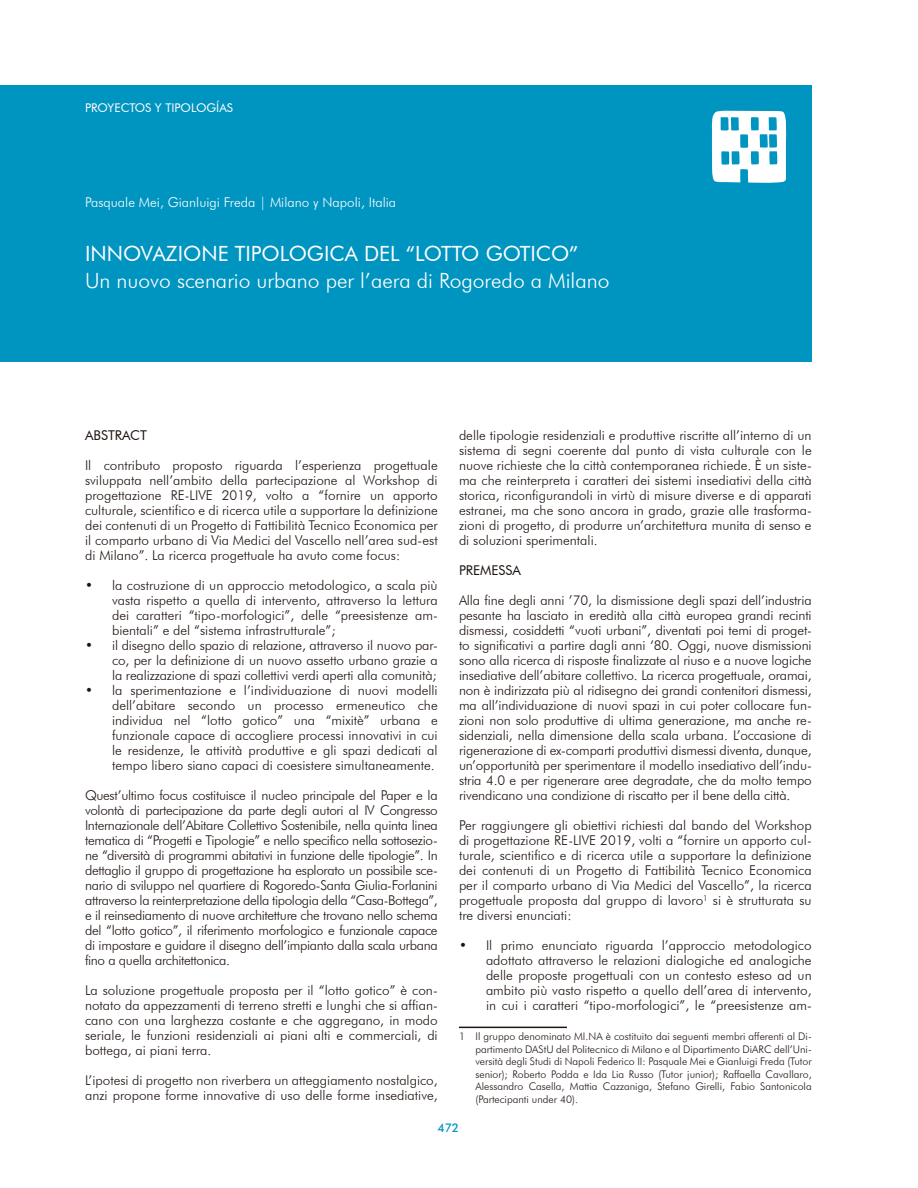
<style>
.page{position:relative;width:918px;height:1188px;background:#fff}
.page>*{position:absolute;margin:0;border:0;box-sizing:border-box;transform-origin:0 0}
.parrafo{font:300 21px/27px "Futura BT";color:#fff}
.parrafo-2{font:300 13.5px/15px "Futura BT";color:#1f1410;text-align:justify}
.parrafo-3{font:300 13.5px "Futura BT";color:#fff}
.parrafo-4{font:13.5px "Futura BT";color:#1f1410}
.parrafo-5{font:12px "Futura BT";color:#fff}
.t1{font:500 12px "Futura BT";color:#0095c1}
.pie{font:300 10.5px/12.6px "Futura BT";color:#1f1410;text-align:justify}
.s1{font-weight:400}
</style>
<div class="page">
<div style="left:0;top:85px;width:812px;height:276px;background:#0095c1"></div>
<svg style="left:711px;top:111px;width:76px;height:72px"></svg>
<hr style="left:459px;top:1027px;width:108px;height:1px;background:#1f1410">
<p class="parrafo-5" style="left:85px;top:101px;width:150px">PROYECTOS Y TIPOLOGÍAS</p>
<p class="parrafo-3" style="left:85px;top:194px;width:313px">Pasquale Mei, Gianluigi Freda | Milano y Napoli, Italia</p>
<p class="parrafo" style="left:85px;top:240px;width:526px"><span class="s1">INNOVAZIONE TIPOLOGICA DEL “LOTTO GOTICO”<br></span>Un nuovo scenario urbano per l’aera di Rogoredo a Milano</p>
<p class="parrafo-4" style="left:85px;top:427px;width:63px">ABSTRACT</p>
<p class="parrafo-2" style="left:85px;top:458px;width:354px">Il contributo proposto riguarda l’esperienza progettuale sviluppata nell’ambito della partecipazione al Workshop di progettazione RE-LIVE 2019, volto a “fornire un apporto culturale, scientifico e di ricerca utile a supportare la definizione dei contenuti di un Progetto di Fattibilità Tecnico Economica per il comparto urbano di Via Medici del Vascello nell’area sud-est di Milano”. La ricerca progettuale ha avuto come focus:</p>
<p class="parrafo-2" style="left:112px;top:578px;width:327px;text-indent:-27px">• la costruzione di un approccio metodologico, a scala più vasta rispetto a quella di intervento, attraverso la lettura dei caratteri “tipo-morfologici”, delle “preesistenze am&shy;bientali” e del “sistema infrastrutturale”;</p>
<p class="parrafo-2" style="left:112px;top:638px;width:327px;text-indent:-27px">• il disegno dello spazio di relazione, attraverso il nuovo par&shy;co, per la definizione di un nuovo assetto urbano grazie a la realizzazione di spazi collettivi verdi aperti alla comunità;</p>
<p class="parrafo-2" style="left:112px;top:683px;width:327px;text-indent:-27px">• la sperimentazione e l’individuazione di nuovi modelli dell’abitare secondo un processo ermeneutico che individua nel “lotto gotico” una “mixitè” urbana e funzionale capace di accogliere processi innovativi in cui le residenze, le attività produttive e gli spazi dedicati al tempo libero siano capaci di coesistere simultaneamente.</p>
<p class="parrafo-2" style="left:85px;top:788px;width:354px">Quest’ultimo focus costituisce il nucleo principale del Paper e la volontà di partecipazione da parte degli autori al IV Congresso Internazionale dell’Abitare Collettivo Sostenibile, nella quinta linea tematica di “Progetti e Tipologie” e nello specifico nella sottosezio&shy;ne “diversità di programmi abitativi in funzione delle tipologie”. In dettaglio il gruppo di progettazione ha esplorato un possibile sce&shy;nario di sviluppo nel quartiere di Rogoredo-Santa Giulia-Forlanini attraverso la reinterpretazione della tipologia della “Casa-Bottega”, e il reinsediamento di nuove architetture che trovano nello schema del “lotto gotico”, il riferimento morfologico e funzionale capace di impostare e guidare il disegno dell’impianto dalla scala urbana fino a quella architettonica.</p>
<p class="parrafo-2" style="left:85px;top:983px;width:354px">La soluzione progettuale proposta per il “lotto gotico” è con&shy;notato da appezzamenti di terreno stretti e lunghi che si affian&shy;cano con una larghezza costante e che aggregano, in modo seriale, le funzioni residenziali ai piani alti e commerciali, di bottega, ai piani terra.</p>
<p class="parrafo-2" style="left:85px;top:1073px;width:354px">L’ipotesi di progetto non riverbera un atteggiamento nostalgico, anzi propone forme innovative di uso delle forme insediative,</p>
<p class="parrafo-2" style="left:459px;top:428px;width:354px">delle tipologie residenziali e produttive riscritte all’interno di un sistema di segni coerente dal punto di vista culturale con le nuove richieste che la città contemporanea richiede. È un siste&shy;ma che reinterpreta i caratteri dei sistemi insediativi della città storica, riconfigurandoli in virtù di misure diverse e di apparati estranei, ma che sono ancora in grado, grazie alle trasforma&shy;zioni di progetto, di produrre un’architettura munita di senso e di soluzioni sperimentali.</p>
<p class="parrafo-4" style="left:459px;top:562px;width:63px">PREMESSA</p>
<p class="parrafo-2" style="left:459px;top:593px;width:354px">Alla fine degli anni ’70, la dismissione degli spazi dell’industria pesante ha lasciato in eredità alla città europea grandi recinti dismessi, cosiddetti “vuoti urbani”, diventati poi temi di proget&shy;to significativi a partire dagli anni ‘80. Oggi, nuove dismissioni sono alla ricerca di risposte finalizzate al riuso e a nuove logiche insediative dell’abitare collettivo. La ricerca progettuale, oramai, non è indirizzata più al ridisegno dei grandi contenitori dismessi, ma all’individuazione di nuovi spazi in cui poter collocare fun&shy;zioni non solo produttive di ultima generazione, ma anche re&shy;sidenziali, nella dimensione della scala urbana. L’occasione di rigenerazione di ex-comparti produttivi dismessi diventa, dunque, un’opportunità per sperimentare il modello insediativo dell’indu&shy;stria 4.0 e per rigenerare aree degradate, che da molto tempo rivendicano una condizione di riscatto per il bene della città.</p>
<p class="parrafo-2" style="left:459px;top:818px;width:354px">Per raggiungere gli obiettivi richiesti dal bando del Workshop di progettazione RE-LIVE 2019, volti a “fornire un apporto cul&shy;turale, scientifico e di ricerca utile a supportare la definizione dei contenuti di un Progetto di Fattibilità Tecnico Economica per il comparto urbano di Via Medici del Vascello”, la ricerca progettuale proposta dal gruppo di lavoro<sup>1</sup> si è strutturata su tre diversi enunciati:</p>
<p class="parrafo-2" style="left:486px;top:938px;width:327px;text-indent:-27px">• Il primo enunciato riguarda l’approccio metodologico adottato attraverso le relazioni dialogiche ed analogiche delle proposte progettuali con un contesto esteso ad un ambito più vasto rispetto a quello dell’area di intervento, in cui i caratteri “tipo-morfologici”, le “preesistenze am-</p>
<p class="pie" style="left:475px;top:1030px;width:338px;text-indent:-16px">1 Il gruppo denominato MI.NA è costituito dai seguenti membri afferenti al Di&shy;partimento DAStU del Politecnico di Milano e al Dipartimento DiARC dell’Uni&shy;versità degli Studi di Napoli Federico II: Pasquale Mei e Gianluigi Freda (Tutor senior); Roberto Podda e Ida Lia Russo (Tutor junior); Raffaella Cavallaro, Alessandro Casella, Mattia Cazzaniga, Stefano Girelli, Fabio Santonicola (Partecipanti under 40).</p>
<p class="t1" style="left:437px;top:1121px;width:23px">472</p>
</div>
